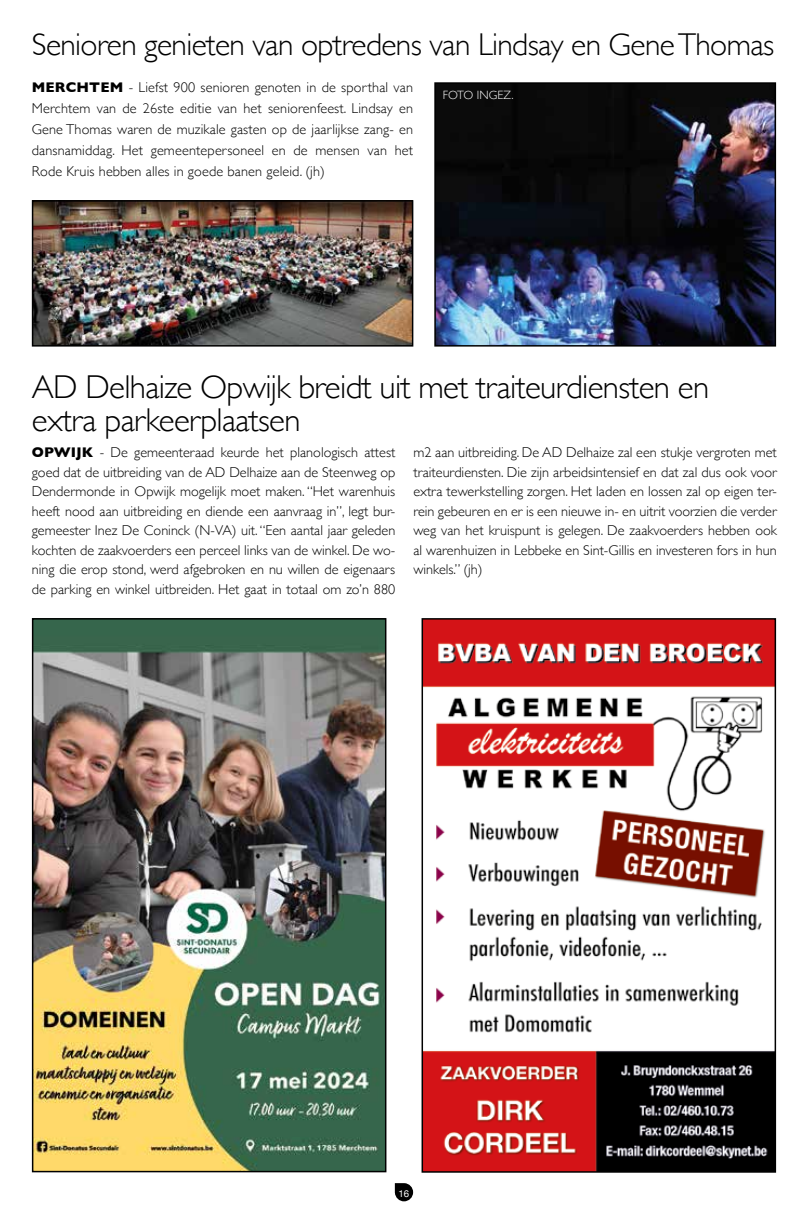
<style>
.page{position:relative;width:808px;height:1212px;background:#fff}
.page>*{position:absolute;margin:0;border:0;box-sizing:border-box;transform-origin:0 0}
.t1{font:300 33px/33px "Gill Sans";letter-spacing:-.02em;color:#000}
.t2{font:300 31.5px "Gill Sans";letter-spacing:-.02em;color:#000}
.t3{font:300 14.25px/19.5px "Gill Sans";color:#000;text-align:justify}
.t4{font:300 12px "Gill Sans";letter-spacing:.01em;color:#fff}
.t5{font:9.6px "Helvetica Neue";color:#fff}
.s1{font-weight:700}
</style>
<div class="page">
<svg style="left:395px;top:1183px;width:18px;height:18px"></svg>
<img style="left:35px;top:621px;width:348px;height:548px">
<div style="left:32px;top:618px;width:354px;height:554px;border:2px solid #000"></div>
<img style="left:437px;top:85px;width:336px;height:259px">
<div style="left:434px;top:82px;width:342px;height:265px;border:2px solid #000"></div>
<img style="left:35px;top:203px;width:375px;height:141px">
<div style="left:32px;top:200px;width:381px;height:147px;border:2px solid #000"></div>
<img style="left:424px;top:621px;width:349px;height:549px">
<div style="left:421px;top:618px;width:355px;height:555px;border:2px solid #000"></div>
<h2 class="t2" style="left:32px;top:20px;width:744px">Senioren genieten van optredens van Lindsay en Gene Thomas</h2>
<p class="t3" style="left:32px;top:76px;width:383px;line-height:21px"><span class="s1">MERCHTEM</span> - Liefst 900 senioren genoten in de sporthal van Merchtem van de 26ste editie van het seniorenfeest. Lindsay en Gene Thomas waren de muzikale gasten op de jaarlijkse zang- en dansnamiddag. Het gemeentepersoneel en de mensen van het Rode Kruis hebben alles in goede banen geleid. (jh)</p>
<p class="t4" style="left:443px;top:86px;width:72px">FOTO INGEZ.</p>
<h1 class="t1" style="left:32px;top:369px;width:679px">AD Delhaize Opwijk breidt uit met traiteurdiensten en extra parkeerplaatsen</h1>
<p class="t3" style="left:32px;top:442px;width:365px"><span class="s1">OPWIJK</span> - De gemeenteraad keurde het planologisch attest goed dat de uitbreiding van de AD Delhaize aan de Steenweg op Dendermonde in Opwijk mogelijk moet maken. “Het warenhuis heeft nood aan uitbreiding en diende een aanvraag in”, legt bur&shy;gemeester Inez De Coninck (N-VA) uit. “Een aantal jaar geleden kochten de zaakvoerders een perceel links van de winkel. De wo&shy;ning die erop stond, werd afgebroken en nu willen de eigenaars de parking en winkel uitbreiden. Het gaat in totaal om zo’n 880</p>
<p class="t3" style="left:413px;top:442px;width:365px">m2 aan uitbreiding. De AD Delhaize zal een stukje vergroten met traiteurdiensten. Die zijn arbeidsintensief en dat zal dus ook voor extra tewerkstelling zorgen. Het laden en lossen zal op eigen ter&shy;rein gebeuren en er is een nieuwe in- en uitrit voorzien die verder weg van het kruispunt is gelegen. De zaakvoerders hebben ook al warenhuizen in Lebbeke en Sint-Gillis en investeren fors in hun winkels.” (jh)</p>
<p class="t5" style="left:399px;top:1186px;width:12px">16</p>
</div>
